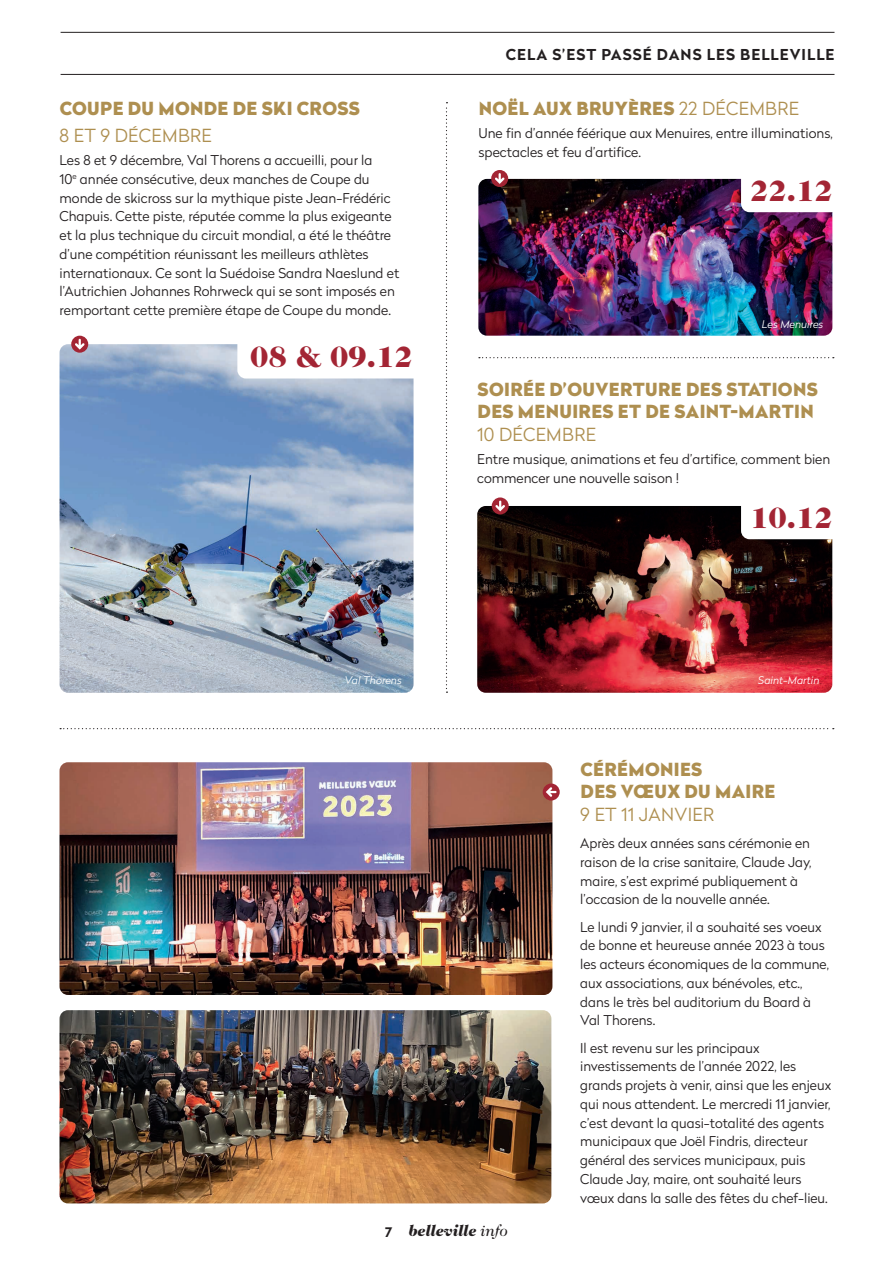
<style>
.page{position:relative;width:893px;height:1263px;background:#fff}
.page>*{position:absolute;margin:0;border:0;box-sizing:border-box;transform-origin:0 0}
.t1{font:900 30px "Caslon 224 Std";color:#a32534}
.t2{font:900 18px/22.5px "Radikal";letter-spacing:.02em;color:#ae8f50}
.t3{font:300 18px "Radikal";letter-spacing:.02em;color:#ae8f50}
.t4{font:italic 900 15.75px "Caslon 224 Std";color:#231f20}
.t5{font:700 15px "Radikal";letter-spacing:.07em;color:#231f20}
.t6{font:300 13.5px/18.8px "Radikal";color:#231f20}
.t7{font:italic 300 10.5px "Radikal";color:#fff}
.s1{font-weight:300}
.s2{font-family:"Radikal";font-weight:700;font-style:normal;font-size:13.2px}
.s3{font-weight:400}
</style>
<div class="page">
<hr style="left:61px;top:74px;width:773px;height:1px;background:#231f20">
<hr style="left:61px;top:32px;width:773px;height:1px;background:#231f20">
<img style="left:60px;top:762px;width:492px;height:233px">
<img style="left:60px;top:1010px;width:491px;height:193px">
<svg style="left:446px;top:102px;width:1px;height:591px"></svg>
<img style="left:477px;top:506px;width:355px;height:187px">
<div style="left:492px;top:497px;width:17px;height:17px;background:#a32534;border-radius:50%"></div>
<svg style="left:495px;top:501px;width:10px;height:10px"></svg>
<div style="left:741px;top:496px;width:103px;height:43px;background:#fff;border-radius:9px"></div>
<svg style="left:60px;top:728px;width:774px;height:1px"></svg>
<svg style="left:479px;top:357px;width:355px;height:1px"></svg>
<img style="left:60px;top:344px;width:354px;height:349px">
<div style="left:71px;top:336px;width:17px;height:17px;background:#a32534;border-radius:50%"></div>
<svg style="left:75px;top:339px;width:10px;height:11px"></svg>
<div style="left:237px;top:336px;width:188px;height:42px;background:#fff;border-radius:9px"></div>
<img style="left:478px;top:179px;width:354px;height:157px">
<div style="left:741px;top:169px;width:103px;height:43px;background:#fff;border-radius:9px"></div>
<div style="left:491px;top:170px;width:17px;height:17px;background:#a32534;border-radius:50%"></div>
<svg style="left:495px;top:173px;width:10px;height:11px"></svg>
<div style="left:543px;top:783px;width:17px;height:17px;background:#a32534;border-radius:50%"></div>
<svg style="left:546px;top:787px;width:11px;height:10px"></svg>
<h2 class="t2" style="left:60px;top:97px;width:302px">COUPE DU MONDE DE SKI CROSS</h2>
<h2 class="t3" style="left:60px;top:123px;width:154px">8 ET 9 DÉCEMBRE</h2>
<p class="t6" style="left:60px;top:150px;width:341px">Les 8 et 9 décembre, Val Thorens a accueilli, pour la<br>10<sup>e</sup> année consécutive, deux manches de Coupe du monde de skicross sur la mythique piste Jean-Frédéric Chapuis. Cette piste, réputée comme la plus exigeante et la plus technique du circuit mondial, a été le théâtre d’une compétition réunissant les meilleurs athlètes internationaux. Ce sont la Suédoise Sandra Naeslund et l’Autrichien Johannes Rohrweck qui se sont imposés en remportant cette première étape de Coupe du monde.</p>
<h1 class="t1" style="left:250px;top:339px;width:164px">08 &amp; 09.12</h1>
<p class="t7" style="left:345px;top:672px;width:58px">Val Thorens</p>
<p class="t5" style="left:506px;top:43px;width:330px">CELA S’EST PASSÉ DANS LES BELLEVILLE</p>
<h2 class="t2" style="left:479px;top:97px;width:322px">NOËL AUX BRUYÈRES <span class="s1">22 DÉCEMBRE</span></h2>
<p class="t6" style="left:478px;top:124px;width:356px">Une fin d’année féérique aux Menuires, entre illuminations, spectacles et feu d’artifice.</p>
<h1 class="t1" style="left:750px;top:173px;width:84px">22.12</h1>
<p class="t7" style="left:762px;top:317px;width:63px">Les Menuires</p>
<h2 class="t2" style="left:478px;top:378px;width:342px">SOIRÉE D’OUVERTURE DES STATIONS<br>DES MENUIRES ET DE SAINT-MARTIN</h2>
<h2 class="t3" style="left:477px;top:422px;width:120px">10 DÉCEMBRE</h2>
<p class="t6" style="left:477px;top:449px;width:355px">Entre musique, animations et feu d’artifice, comment bien commencer une nouvelle saison !</p>
<h1 class="t1" style="left:750px;top:500px;width:84px">10.12</h1>
<p class="t7" style="left:758px;top:672px;width:63px">Saint-Martin</p>
<h2 class="t2" style="left:581px;top:758px;width:196px">CÉRÉMONIES<br>DES VŒUX DU MAIRE</h2>
<h2 class="t3" style="left:580px;top:802px;width:135px">9 ET 11 JANVIER</h2>
<p class="t6" style="left:580px;top:833px;width:233px">Après deux années sans cérémonie en raison de la crise sanitaire, Claude Jay, maire, s’est exprimé publiquement à l’occasion de la nouvelle année.</p>
<p class="t6" style="left:580px;top:917px;width:250px">Le lundi 9 janvier, il a souhaité ses voeux de bonne et heureuse année 2023 à tous les acteurs économiques de la commune, aux associations, aux bénévoles, etc., dans le très bel auditorium du Board à Val Thorens.</p>
<p class="t6" style="left:580px;top:1038px;width:252px">Il est revenu sur les principaux investissements de l’année 2022, les grands projets à venir, ainsi que les enjeux qui nous attendent. Le mercredi 11 janvier, c’est devant la quasi-totalité des agents municipaux que Joël Findris, directeur général des services municipaux, puis Claude Jay, maire, ont souhaité leurs vœux dans la salle des fêtes du chef-lieu.</p>
<p class="t4" style="left:385px;top:1221px;width:124px"><span class="s2">7</span> belleville <span class="s3">info</span></p>
</div>
